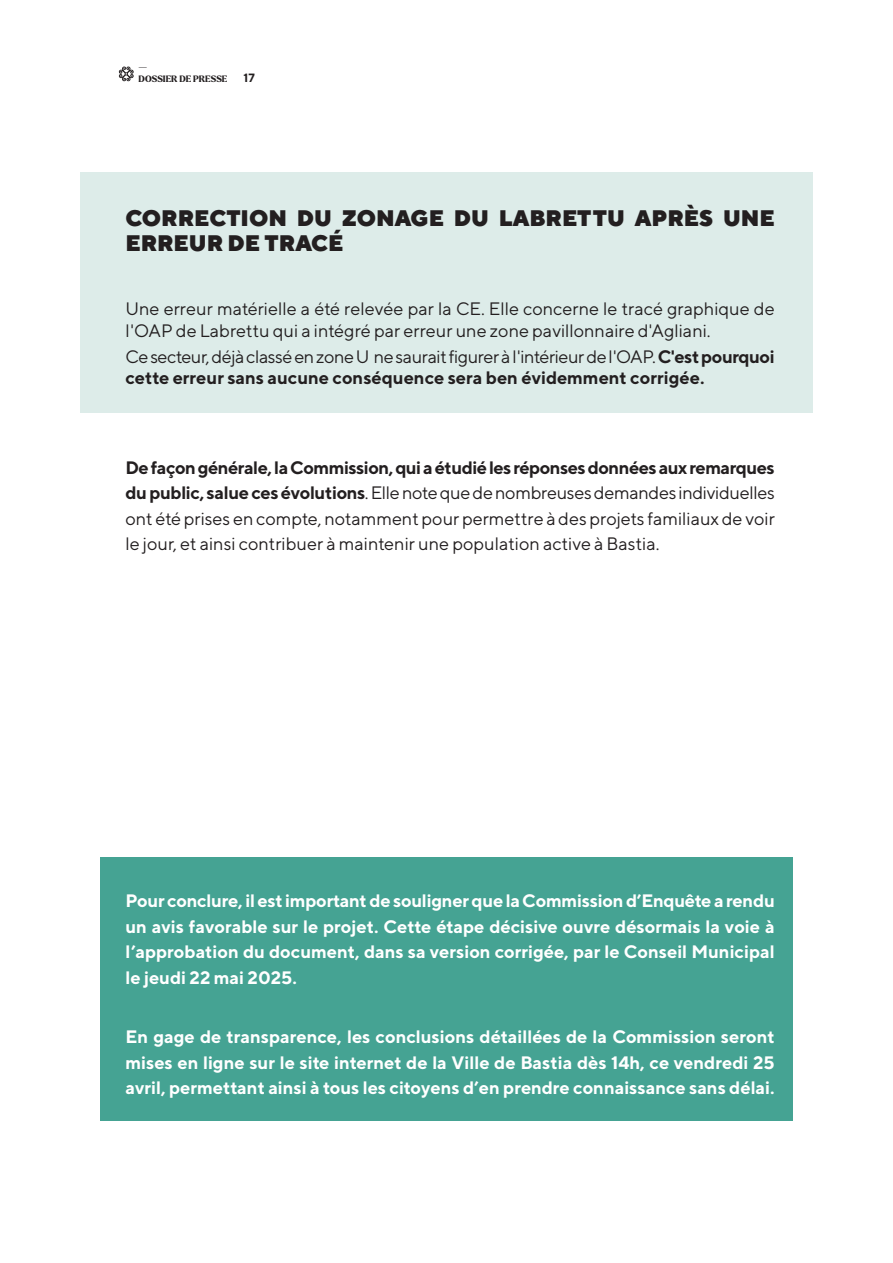
<style>
.page{position:relative;width:893px;height:1263px;background:#fff}
.page>*{position:absolute;margin:0;border:0;box-sizing:border-box;transform-origin:0 0}
.t1{font:900 22.5px/25.5px "TT Norms";color:#231f20}
.t2{font:700 18px/25.5px "TT Norms";color:#fff;text-align:justify}
.t3{font:18px/25.5px "TT Norms";color:#231f20}
.t4{font:700 18px/21.6px "TT Norms";color:#231f20}
.t5{font:700 12px "TT Norms";color:#231f20}
.t6{font:800 9px/12px "Larken";color:#231f20}
.s1{font-weight:400}
.s2{font-weight:700}
</style>
<div class="page">
<div style="left:80px;top:172px;width:733px;height:240px;background:#ddece9"></div>
<div style="left:100px;top:857px;width:692px;height:263px;background:#45a393"></div>
<svg style="left:119px;top:67px;width:15px;height:14px"></svg>
<p class="t6" style="left:139px;top:61px;width:90px">—<br>DOSSIER DE PRESSE</p>
<p class="t5" style="left:244px;top:73px;width:13px">17</p>
<p class="t1" style="left:125px;top:205px;width:651px">CORRECTION DU ZONAGE DU LABRETTU APRÈS UNE<br>ERREUR DE TRACÉ</p>
<p class="t3" style="left:125px;top:300px;width:651px;line-height:21.6px">Une erreur matérielle a été relevée par la CE. Elle concerne le tracé graphique de l'OAP de Labrettu qui a intégré par erreur une zone pavillonnaire d'Agliani.</p>
<p class="t4" style="left:125px;top:347px;width:651px"><span class="s1">Ce secteur, déjà classé en zone U ne saurait figurer à l'intérieur de l'OAP.</span> C'est pourquoi cette erreur sans aucune conséquence sera ben évidemment corrigée.</p>
<p class="t3" style="left:125px;top:456px;width:651px;text-align:justify"><span class="s2">De façon générale, la Commission, qui a étudié les réponses données aux remarques du public, salue ces évolutions</span>. Elle note que de nombreuses demandes individuelles ont été prises en compte, notamment pour permettre à des projets familiaux de voir le jour, et ainsi contribuer à maintenir une population active à Bastia.</p>
<p class="t2" style="left:125px;top:890px;width:651px">Pour conclure, il est important de souligner que la Commission d’Enquête a rendu un avis favorable sur le projet. Cette étape décisive ouvre désormais la voie à l’approbation du document, dans sa version corrigée, par le Conseil Municipal le jeudi 22 mai 2025.</p>
<p class="t2" style="left:125px;top:1026px;width:651px">En gage de transparence, les conclusions détaillées de la Commission seront mises en ligne sur le site internet de la Ville de Bastia dès 14h, ce vendredi 25 avril, permettant ainsi à tous les citoyens d’en prendre connaissance sans délai.</p>
</div>
